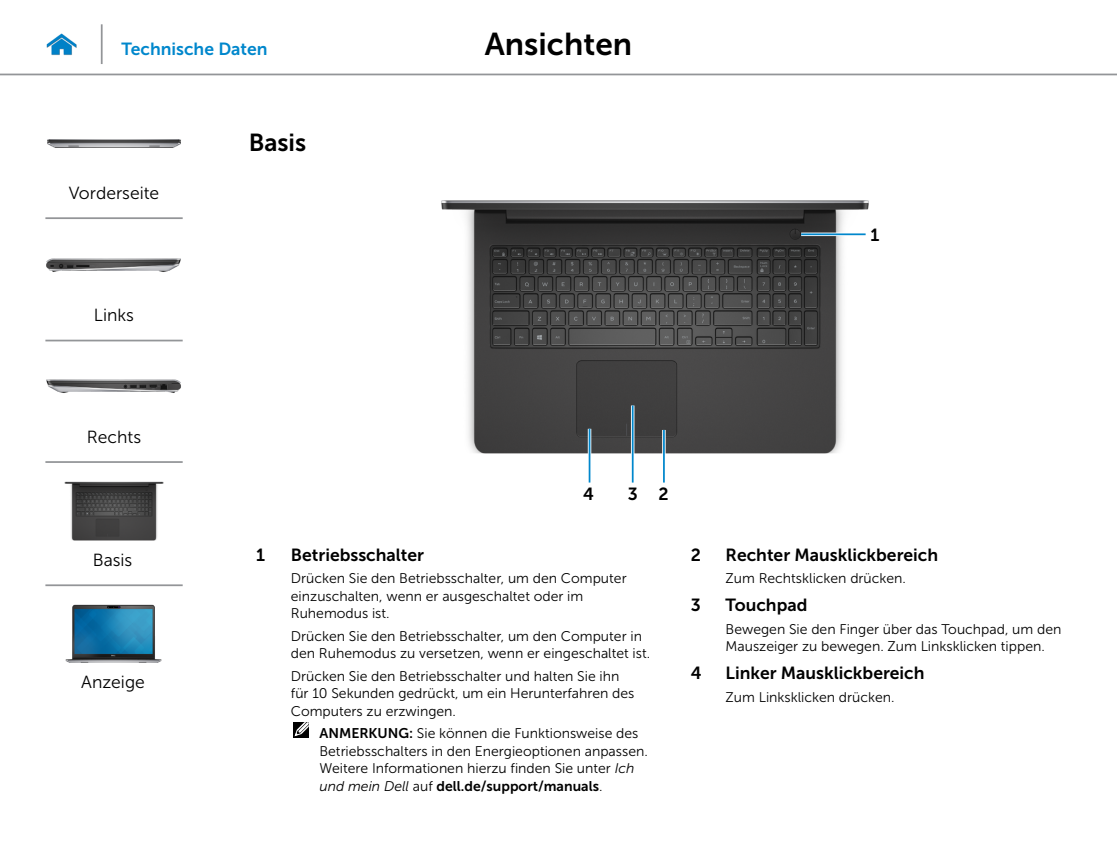
<style>
.page{position:relative;width:1117px;height:844px;background:#fff}
.page>*{position:absolute;margin:0;border:0;box-sizing:border-box;transform-origin:0 0}
.t1{font:31.5px "Museo Sans For Dell 700";color:#000}
.Head2{font:24.5px "Museo Sans For Dell 700";color:#000}
.Callout_Head{font:17.5px "Museo Sans For Dell 700";color:#000}
.t2{font:17.5px "Museo Sans For Dell 300";color:#000}
.t3{font:17.5px "Museo Sans For Dell 700";color:#0087cc}
.Callout-L{font:17.5px "Museo Sans For Dell 700";color:#000}
.Callout_description{font:14px/17.5px "Museo Sans For Dell 300";color:#000}
.Note{font:14px/17.5px "Museo Sans For Dell 300";color:#000}
.s1{font-family:"Museo Sans For Dell 700"}
.s2{font-style:italic}
</style>
<div class="page">
<hr style="left:0;top:74px;width:1116px;height:1px;background:#939598">
<img style="left:46px;top:33px;width:31px;height:23px">
<div style="left:292px;top:722px;width:16px;height:16px;background:#000"></div>
<svg style="left:294px;top:722px;width:15px;height:14px"></svg>
<img style="left:441px;top:200px;width:428px;height:254px">
<svg style="left:801px;top:232px;width:64px;height:4px"></svg>
<hr style="left:801px;top:233px;width:64px;height:2px;background:#0087cc">
<svg style="left:630px;top:405px;width:4px;height:77px"></svg>
<hr style="left:631px;top:405px;width:2px;height:77px;background:#0087cc">
<hr style="left:662px;top:430px;width:3px;height:52px;background:#fff">
<hr style="left:663px;top:430px;width:1px;height:52px;background:#0087cc">
<svg style="left:587px;top:428px;width:4px;height:54px"></svg>
<hr style="left:588px;top:428px;width:2px;height:54px;background:#0087cc">
<hr style="left:101px;top:24px;width:2px;height:40px;background:#939598">
<img style="left:47px;top:139px;width:134px;height:9px">
<img style="left:46px;top:258px;width:135px;height:14px">
<img style="left:46px;top:379px;width:135px;height:14px">
<img style="left:64px;top:481px;width:100px;height:59px">
<img style="left:65px;top:604px;width:97px;height:58px">
<hr style="left:45px;top:217px;width:138px;height:2px;background:#939598">
<hr style="left:45px;top:339px;width:138px;height:2px;background:#939598">
<hr style="left:45px;top:461px;width:138px;height:2px;background:#939598">
<hr style="left:45px;top:584px;width:138px;height:2px;background:#939598">
<p class="t3" style="left:122px;top:39px;width:147px">Technische Daten</p>
<h1 class="t1" style="left:485px;top:26px;width:149px">Ansichten</h1>
<p class="t2" style="left:69px;top:183px;width:92px">Vorderseite</p>
<p class="t2" style="left:94px;top:305px;width:41px">Links</p>
<p class="Head2" style="left:249px;top:128px;width:59px">Basis</p>
<p class="Callout-L" style="left:870px;top:225px;width:10px">1</p>
<p class="t2" style="left:87px;top:428px;width:56px">Rechts</p>
<p class="t2" style="left:93px;top:550px;width:41px">Basis</p>
<p class="t2" style="left:81px;top:672px;width:65px">Anzeige</p>
<p class="Callout-L" style="left:583px;top:484px;width:12px">4</p>
<p class="Callout-L" style="left:627px;top:484px;width:12px">3</p>
<p class="Callout-L" style="left:658px;top:484px;width:12px">2</p>
<p class="Callout_Head" style="left:256px;top:544px;width:10px">1</p>
<p class="Callout_Head" style="left:291px;top:544px;width:134px">Betriebsschalter</p>
<p class="Callout_description" style="left:291px;top:569px;width:337px">Drücken Sie den Betriebsschalter, um den Computer einzuschalten, wenn er ausgeschaltet oder im<br>Ruhemodus ist.</p>
<p class="Callout_description" style="left:291px;top:627px;width:361px">Drücken Sie den Betriebsschalter, um den Computer in den Ruhemodus zu versetzen, wenn er eingeschaltet ist.</p>
<p class="Callout_description" style="left:291px;top:667px;width:345px">Drücken Sie den Betriebsschalter und halten Sie ihn für 10 Sekunden gedrückt, um ein Herunterfahren des<br>Computers zu erzwingen.</p>
<p class="Note" style="left:319px;top:724px;width:330px"><span class="s1">ANMERKUNG:</span> Sie können die Funktionsweise des Betriebsschalters in den Energieoptionen anpassen.<br>Weitere Informationen hierzu finden Sie unter <span class="s2">Ich und mein Dell</span> auf <span class="s1">dell.de/support/manuals</span>.</p>
<p class="Callout_Head" style="left:690px;top:544px;width:12px">2</p>
<p class="Callout_Head" style="left:725px;top:544px;width:214px">Rechter Mausklickbereich</p>
<p class="Callout_description" style="left:725px;top:569px;width:182px">Zum Rechtsklicken drücken.</p>
<p class="Callout_Head" style="left:690px;top:595px;width:12px">3</p>
<p class="Callout_Head" style="left:725px;top:595px;width:83px">Touchpad</p>
<p class="Callout_description" style="left:725px;top:620px;width:337px">Bewegen Sie den Finger über das Touchpad, um den<br>Mauszeiger zu bewegen. Zum Linksklicken tippen.</p>
<p class="Callout_Head" style="left:690px;top:663px;width:12px">4</p>
<p class="Callout_Head" style="left:725px;top:663px;width:200px">Linker Mausklickbereich</p>
<p class="Callout_description" style="left:725px;top:688px;width:170px">Zum Linksklicken drücken.</p>
</div>
